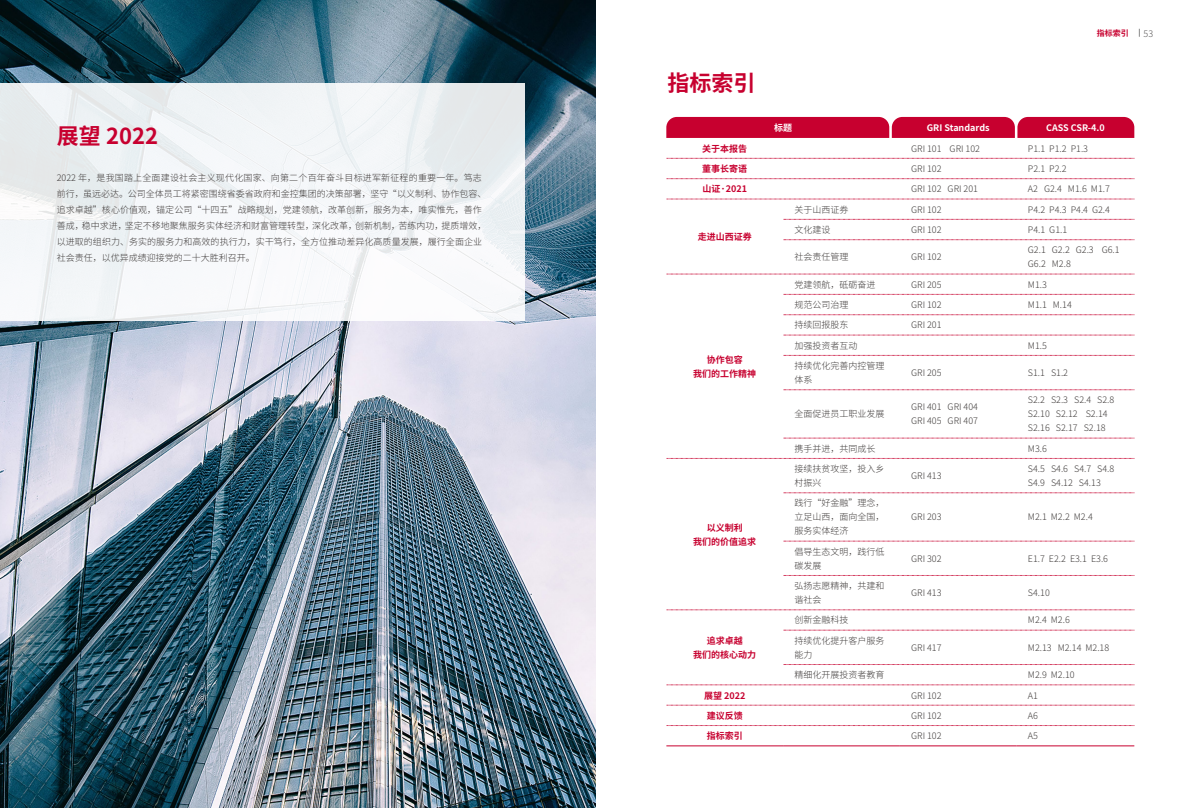
<style>
.page{position:relative;width:1191px;height:808px;background:#fff}
.page>*{position:absolute;margin:0;border:0;box-sizing:border-box;transform-origin:0 0}
.t1{font:700 22px "Source Han Sans CN";color:#c7002f}
.t2{font:300 9px/14px "Source Han Sans CN";color:#3e3a39}
.t3{font:700 9px/14px "Source Han Sans CN";color:#c7002f;text-align:center}
.t4{font:700 9px "Source Han Sans CN";color:#fff}
.t5{font:300 9px "Source Han Sans CN";color:#595757}
.t6{font:700 8px "Source Han Sans CN";color:#c7002f}
</style>
<div class="page">
<img style="left:0;top:0;width:595px;height:808px">
<div style="left:0;top:83px;width:524px;height:237px;background:linear-gradient(to right,#f0f3f5,#f3f5f7)"></div>
<svg style="left:666px;top:117px;width:468px;height:21px;background:#c80634"></svg>
<svg style="left:666px;top:158px;width:469px;height:1px"></svg>
<svg style="left:666px;top:178px;width:469px;height:1px"></svg>
<svg style="left:666px;top:199px;width:469px;height:1px"></svg>
<svg style="left:783px;top:219px;width:352px;height:1px"></svg>
<svg style="left:783px;top:239px;width:352px;height:1px"></svg>
<svg style="left:666px;top:274px;width:469px;height:1px"></svg>
<svg style="left:783px;top:294px;width:352px;height:1px"></svg>
<svg style="left:783px;top:315px;width:352px;height:1px"></svg>
<svg style="left:783px;top:335px;width:352px;height:1px"></svg>
<svg style="left:783px;top:355px;width:352px;height:1px"></svg>
<svg style="left:783px;top:390px;width:352px;height:1px"></svg>
<svg style="left:783px;top:438px;width:352px;height:1px"></svg>
<svg style="left:666px;top:458px;width:469px;height:1px"></svg>
<svg style="left:783px;top:493px;width:352px;height:1px"></svg>
<svg style="left:783px;top:541px;width:352px;height:1px"></svg>
<svg style="left:783px;top:575px;width:352px;height:1px"></svg>
<svg style="left:666px;top:610px;width:469px;height:1px"></svg>
<svg style="left:783px;top:630px;width:352px;height:1px"></svg>
<svg style="left:783px;top:664px;width:352px;height:1px"></svg>
<svg style="left:666px;top:685px;width:469px;height:1px"></svg>
<svg style="left:666px;top:705px;width:469px;height:1px"></svg>
<svg style="left:666px;top:725px;width:469px;height:1px"></svg>
<hr style="left:666px;top:745px;width:117px;height:1px;background:#c7002f">
<hr style="left:783px;top:745px;width:117px;height:1px;background:#c7002f">
<hr style="left:900px;top:745px;width:116px;height:1px;background:#c7002f">
<hr style="left:1016px;top:745px;width:118px;height:1px;background:#c7002f">
<h1 class="t1" style="left:57px;top:123px;width:103px">展望 2022</h1>
<p class="t2" style="left:57px;top:169px;width:431px;line-height:16px">2022 年，是我国踏上全面建设社会主义现代化国家、向第二个百年奋斗目标进军新征程的重要一年。笃志前行，虽远必达。公司全体员工将紧密围绕省委省政府和金控集团的决策部署，坚守“以义制利、协作包容、追求卓越”核心价值观，锚定公司“十四五”战略规划，党建领航，改革创新，服务为本，唯实惟先，善作善成，稳中求进，坚定不移地聚焦服务实体经济和财富管理转型，深化改革，创新机制，苦练内功，提质增效，以进取的组织力、务实的服务力和高效的执行力，实干笃行，全方位推动差异化高质量发展，履行全面企业社会责任，以优异成绩迎接党的二十大胜利召开。</p>
<h1 class="t1" style="left:667px;top:71px;width:89px">指标索引</h1>
<p class="t6" style="left:1096px;top:28px;width:33px">指标索引</p>
<p class="t4" style="left:774px;top:123px;width:19px">标题</p>
<p class="t4" style="left:926px;top:123px;width:64px">GRI Standards</p>
<p class="t4" style="left:1046px;top:123px;width:60px">CASS CSR-4.0</p>
<p class="t3" style="left:702px;top:141px;width:46px">关于本报告</p>
<p class="t2" style="left:911px;top:141px;width:70px">GRI 101 GRI 102</p>
<p class="t2" style="left:1028px;top:141px;width:62px">P1.1 P1.2 P1.3</p>
<p class="t3" style="left:702px;top:162px;width:46px">董事长寄语</p>
<p class="t2" style="left:911px;top:162px;width:32px">GRI 102</p>
<p class="t2" style="left:1028px;top:162px;width:40px">P2.1 P2.2</p>
<p class="t3" style="left:702px;top:182px;width:46px">山证·2021</p>
<p class="t2" style="left:911px;top:182px;width:68px">GRI 102 GRI 201</p>
<p class="t2" style="left:1028px;top:182px;width:83px">A2 G2.4 M1.6 M1.7</p>
<p class="t3" style="left:697px;top:230px;width:55px">走进山西证券</p>
<p class="t2" style="left:794px;top:202px;width:55px">关于山西证券</p>
<p class="t2" style="left:911px;top:202px;width:32px">GRI 102</p>
<p class="t2" style="left:1028px;top:202px;width:84px">P4.2 P4.3 P4.4 G2.4</p>
<p class="t2" style="left:794px;top:223px;width:37px">文化建设</p>
<p class="t2" style="left:911px;top:223px;width:32px">GRI 102</p>
<p class="t2" style="left:1028px;top:223px;width:41px">P4.1 G1.1</p>
<p class="t2" style="left:794px;top:250px;width:55px">社会责任管理</p>
<p class="t2" style="left:911px;top:250px;width:32px">GRI 102</p>
<p class="t2" style="left:1028px;top:243px;width:93px">G2.1 G2.2 G2.3 G6.1<br>G6.2 M2.8</p>
<p class="t3" style="left:693px;top:353px;width:64px">协作包容<br>我们的工作精神</p>
<p class="t3" style="left:693px;top:520px;width:64px">以义制利<br>我们的价值追求</p>
<p class="t3" style="left:693px;top:634px;width:64px">追求卓越<br>我们的核心动力</p>
<p class="t2" style="left:794px;top:277px;width:82px">党建领航，砥砺奋进</p>
<p class="t2" style="left:911px;top:277px;width:32px">GRI 205</p>
<p class="t2" style="left:1028px;top:277px;width:20px">M1.3</p>
<p class="t2" style="left:794px;top:298px;width:55px">规范公司治理</p>
<p class="t2" style="left:911px;top:298px;width:32px">GRI 102</p>
<p class="t2" style="left:1028px;top:298px;width:45px">M1.1 M.14</p>
<p class="t2" style="left:794px;top:318px;width:55px">持续回报股东</p>
<p class="t2" style="left:911px;top:318px;width:32px">GRI 201</p>
<p class="t2" style="left:794px;top:339px;width:64px">加强投资者互动</p>
<p class="t2" style="left:1028px;top:339px;width:20px">M1.5</p>
<p class="t2" style="left:794px;top:359px;width:91px">持续优化完善内控管理体系</p>
<p class="t2" style="left:911px;top:366px;width:32px">GRI 205</p>
<p class="t2" style="left:1028px;top:366px;width:42px">S1.1 S1.2</p>
<p class="t2" style="left:794px;top:407px;width:91px">全面促进员工职业发展</p>
<p class="t2" style="left:911px;top:400px;width:68px">GRI 401 GRI 404<br>GRI 405 GRI 407</p>
<p class="t2" style="left:1028px;top:393px;width:88px">S2.2 S2.3 S2.4 S2.8<br>S2.10 S2.12 S2.14<br>S2.16 S2.17 S2.18</p>
<p class="t2" style="left:794px;top:442px;width:82px">携手并进，共同成长</p>
<p class="t2" style="left:1028px;top:442px;width:20px">M3.6</p>
<p class="t2" style="left:794px;top:462px;width:91px">接续扶贫攻坚，投入乡村振兴</p>
<p class="t2" style="left:911px;top:469px;width:32px">GRI 413</p>
<p class="t2" style="left:1028px;top:462px;width:88px">S4.5 S4.6 S4.7 S4.8<br>S4.9 S4.12 S4.13</p>
<p class="t2" style="left:794px;top:496px;width:91px;text-align:justify">践行“好金融”理念，立足山西，面向全国，服务实体经济</p>
<p class="t2" style="left:911px;top:510px;width:32px">GRI 203</p>
<p class="t2" style="left:1028px;top:510px;width:66px">M2.1 M2.2 M2.4</p>
<p class="t2" style="left:794px;top:545px;width:91px">倡导生态文明，践行低碳发展</p>
<p class="t2" style="left:911px;top:552px;width:32px">GRI 302</p>
<p class="t2" style="left:1028px;top:552px;width:82px">E1.7 E2.2 E3.1 E3.6</p>
<p class="t2" style="left:794px;top:579px;width:91px">弘扬志愿精神，共建和谐社会</p>
<p class="t2" style="left:911px;top:586px;width:32px">GRI 413</p>
<p class="t2" style="left:1028px;top:586px;width:23px">S4.10</p>
<p class="t2" style="left:794px;top:613px;width:55px">创新金融科技</p>
<p class="t2" style="left:1028px;top:613px;width:43px">M2.4 M2.6</p>
<p class="t2" style="left:794px;top:634px;width:91px">持续优化提升客户服务能力</p>
<p class="t2" style="left:911px;top:641px;width:32px">GRI 417</p>
<p class="t2" style="left:1028px;top:641px;width:83px">M2.13 M2.14 M2.18</p>
<p class="t2" style="left:794px;top:668px;width:91px">精细化开展投资者教育</p>
<p class="t2" style="left:1028px;top:668px;width:48px">M2.9 M2.10</p>
<p class="t3" style="left:704px;top:688px;width:43px">展望 2022</p>
<p class="t2" style="left:911px;top:688px;width:32px">GRI 102</p>
<p class="t2" style="left:1028px;top:688px;width:12px">A1</p>
<p class="t3" style="left:706px;top:709px;width:37px">建议反馈</p>
<p class="t2" style="left:911px;top:709px;width:32px">GRI 102</p>
<p class="t2" style="left:1028px;top:709px;width:12px">A6</p>
<p class="t3" style="left:706px;top:729px;width:37px">指标索引</p>
<p class="t2" style="left:911px;top:729px;width:32px">GRI 102</p>
<p class="t2" style="left:1028px;top:729px;width:12px">A5</p>
<p class="t5" style="left:1143px;top:28px;width:11px">53</p>
</div>
